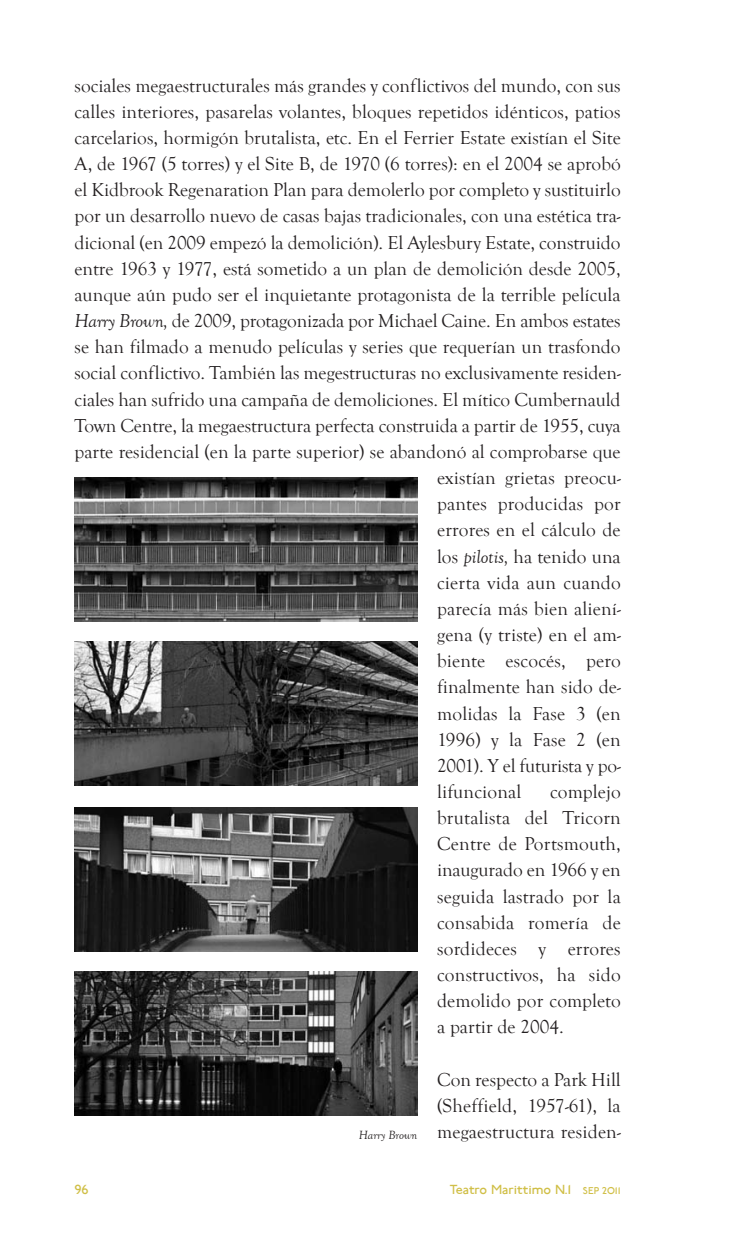
<style>
.page{position:relative;width:745px;height:1241px;background:#fff}
.page>*{position:absolute;margin:0;border:0;box-sizing:border-box;transform-origin:0 0}
.t1{font:19.25px/26.1px "Goudy Old Style T";color:#231f20;text-align:justify}
.t2{font:14px "P22 Underground";color:#d0bf47}
.t3{font:italic 12.25px "Goudy Old Style T";color:#231f20}
.s1{font-style:italic}
.s2{font-size:10.5px}
</style>
<div class="page">
<img style="left:75px;top:971px;width:342px;height:144px">
<img style="left:74px;top:807px;width:343px;height:144px">
<img style="left:74px;top:642px;width:343px;height:143px">
<img style="left:74px;top:478px;width:343px;height:143px">
<p class="t1" style="left:74px;top:72px;width:547px">sociales megaestructurales más grandes y conflictivos del mundo, con sus</p>
<p class="t1" style="left:74px;top:98px;width:547px">calles interiores, pasarelas volantes, bloques repetidos idénticos, patios</p>
<p class="t1" style="left:74px;top:125px;width:547px">carcelarios, hormigón brutalista, etc. En el Ferrier Estate existían el Site</p>
<p class="t1" style="left:74px;top:151px;width:547px">A, de 1967 (5 torres) y el Site B, de 1970 (6 torres): en el 2004 se aprobó</p>
<p class="t1" style="left:74px;top:177px;width:547px">el Kidbrook Regenaration Plan para demolerlo por completo y sustituirlo</p>
<p class="t1" style="left:74px;top:203px;width:547px">por un desarrollo nuevo de casas bajas tradicionales, con una estética tra-</p>
<p class="t1" style="left:74px;top:229px;width:547px">dicional (en 2009 empezó la demolición). El Aylesbury Estate, construido</p>
<p class="t1" style="left:74px;top:255px;width:547px">entre 1963 y 1977, está sometido a un plan de demolición desde 2005,</p>
<p class="t1" style="left:74px;top:281px;width:547px">aunque aún pudo ser el inquietante protagonista de la terrible película</p>
<p class="t1" style="left:74px;top:308px;width:547px"><span class="s1">Harry Brown,</span> de 2009, protagonizada por Michael Caine. En ambos estates</p>
<p class="t1" style="left:74px;top:334px;width:547px">se han filmado a menudo películas y series que requerían un trasfondo</p>
<p class="t1" style="left:74px;top:360px;width:547px">social conflictivo. También las megestructuras no exclusivamente residen-</p>
<p class="t1" style="left:74px;top:386px;width:547px">ciales han sufrido una campaña de demoliciones. El mítico Cumbernauld</p>
<p class="t1" style="left:74px;top:412px;width:547px">Town Centre, la megaestructura perfecta construida a partir de 1955, cuya</p>
<p class="t1" style="left:74px;top:438px;width:547px">parte residencial (en la parte superior) se abandonó al comprobarse que</p>
<p class="t1" style="left:437px;top:464px;width:185px">existían grietas preocu-</p>
<p class="t1" style="left:437px;top:491px;width:185px">pantes producidas por</p>
<p class="t1" style="left:437px;top:517px;width:185px">errores en el cálculo de</p>
<p class="t1" style="left:437px;top:543px;width:185px">los <span class="s1">pilotis,</span> ha tenido una</p>
<p class="t1" style="left:437px;top:569px;width:185px">cierta vida aun cuando</p>
<p class="t1" style="left:437px;top:595px;width:185px">parecía más bien aliení-</p>
<p class="t1" style="left:437px;top:621px;width:185px">gena (y triste) en el am-</p>
<p class="t1" style="left:437px;top:647px;width:185px">biente escocés, pero</p>
<p class="t1" style="left:437px;top:674px;width:185px">finalmente han sido de-</p>
<p class="t1" style="left:437px;top:700px;width:185px">molidas la Fase 3 (en</p>
<p class="t1" style="left:437px;top:726px;width:185px">1996) y la Fase 2 (en</p>
<p class="t1" style="left:437px;top:752px;width:185px">2001). Y el futurista y po-</p>
<p class="t1" style="left:437px;top:778px;width:86px">lifuncional</p>
<p class="t1" style="left:437px;top:778px;width:185px;text-indent:113px">complejo brutalista del Tricorn Centre de Portsmouth, inaugurado en 1966 y en seguida lastrado por la consabida romería de sordideces y errores constructivos, ha sido demolido por completo a partir de 2004.</p>
<p class="t1" style="left:437px;top:1066px;width:185px">Con respecto a Park Hill (Sheffield, 1957-61), la megaestructura residen-</p>
<p class="t3" style="left:358px;top:1127px;width:60px">Harry Brown</p>
<p class="t2" style="left:74px;top:1183px;width:16px">96</p>
<p class="t2" style="left:449px;top:1183px;width:172px">Teatro Marittimo N.1 <span class="s2">SEP 2O11</span></p>
</div>
